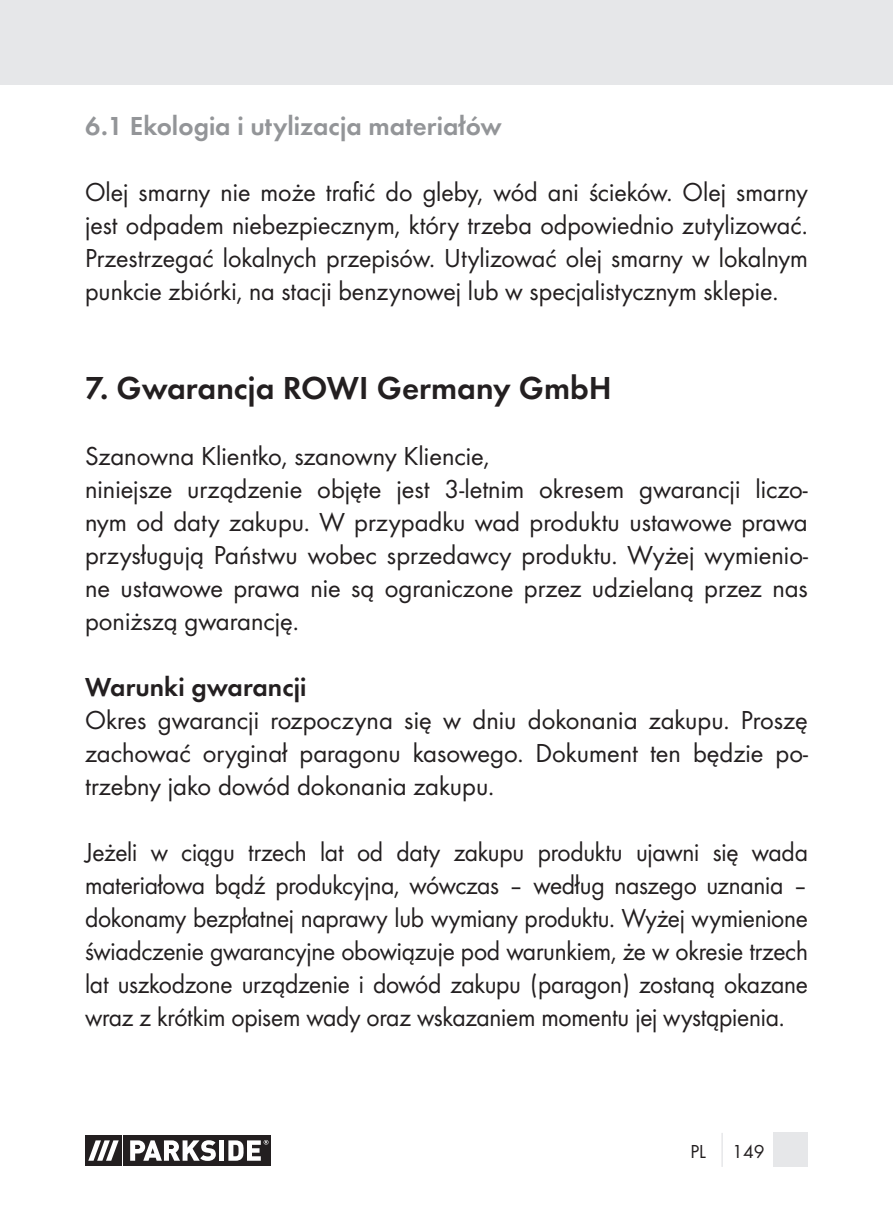
<style>
.page{position:relative;width:893px;height:1208px;background:#fff}
.page>*{position:absolute;margin:0;border:0;box-sizing:border-box;transform-origin:0 0}
.t1{font:600 33px "Futura Pro";color:#231f20}
.t2{font:27px/33px "Futura Pro";color:#231f20;text-align:justify}
.t3{font:27px/33px "Futura Pro";color:#231f20;text-align:justify;scale:.96 1}
.t4{font:600 27px "Futura Pro";color:#939598}
.t5{font:600 27px "Futura Pro";color:#231f20}
.t6{font:19.5px "Futura Pro";color:#231f20}
</style>
<div class="page">
<div style="left:0;top:0;width:893px;height:85px;background:#e6e7e9"></div>
<div style="left:774px;top:1132px;width:34px;height:34px;background:#e6e7e9"></div>
<hr style="left:721px;top:1132px;width:2px;height:34px;background:#e6e7e9">
<svg style="left:85px;top:1135px;width:186px;height:31px"></svg>
<div style="left:85px;top:1135px;width:37px;height:30px;background:#231f20"></div>
<div style="left:124px;top:1135px;width:147px;height:30px;background:#231f20"></div>
<svg style="left:88px;top:1140px;width:31px;height:20px"></svg>
<svg style="left:130px;top:1140px;width:86px;height:20px"></svg>
<div style="left:219px;top:1140px;width:5px;height:20px;background:#fff"></div>
<svg style="left:228px;top:1140px;width:41px;height:20px"></svg>
<p class="t4" style="left:85px;top:106px;width:418px">6.1 Ekologia i utylizacja materiałów</p>
<p class="t2" style="left:85px;top:174px;width:724px">Olej smarny nie może trafić do gleby, wód ani ścieków. Olej smarny jest odpadem niebezpiecznym, który trzeba odpowiednio zutylizować.<br>Przestrzegać lokalnych przepisów. Utylizować olej smarny w lokalnym punkcie zbiórki, na stacji benzynowej lub w specjalistycznym sklepie.</p>
<p class="t1" style="left:85px;top:364px;width:528px">7. Gwarancja ROWI Germany GmbH</p>
<p class="t2" style="left:85px;top:438px;width:724px;text-align:left">Szanowna Klientko, szanowny Kliencie,<br>niniejsze urządzenie objęte jest 3-letnim okresem gwarancji liczo&shy;nym od daty zakupu. W przypadku wad produktu ustawowe prawa przysługują Państwu wobec sprzedawcy produktu. Wyżej wymienio&shy;ne ustawowe prawa nie są ograniczone przez udzielaną przez nas poniższą gwarancję.</p>
<p class="t5" style="left:85px;top:667px;width:223px">Warunki gwarancji</p>
<p class="t2" style="left:85px;top:702px;width:724px">Okres gwarancji rozpoczyna się w dniu dokonania zakupu. Proszę zachować oryginał paragonu kasowego. Dokument ten będzie po&shy;trzebny jako dowód dokonania zakupu.</p>
<p class="t3" style="left:85px;top:834px;width:755px">Jeżeli w ciągu trzech lat od daty zakupu produktu ujawni się wada materiałowa bądź produkcyjna, wówczas – według naszego uznania – dokonamy bezpłatnej naprawy lub wymiany produktu. Wyżej wymienione świadczenie gwarancyjne obowiązuje pod warunkiem, że w okresie trzech lat uszkodzone urządzenie i dowód zakupu (paragon) zostaną okazane wraz z krótkim opisem wady oraz wskazaniem momentu jej wystąpienia.</p>
<p class="t6" style="left:690px;top:1138px;width:17px">PL</p>
<p class="t6" style="left:732px;top:1138px;width:34px">149</p>
</div>
